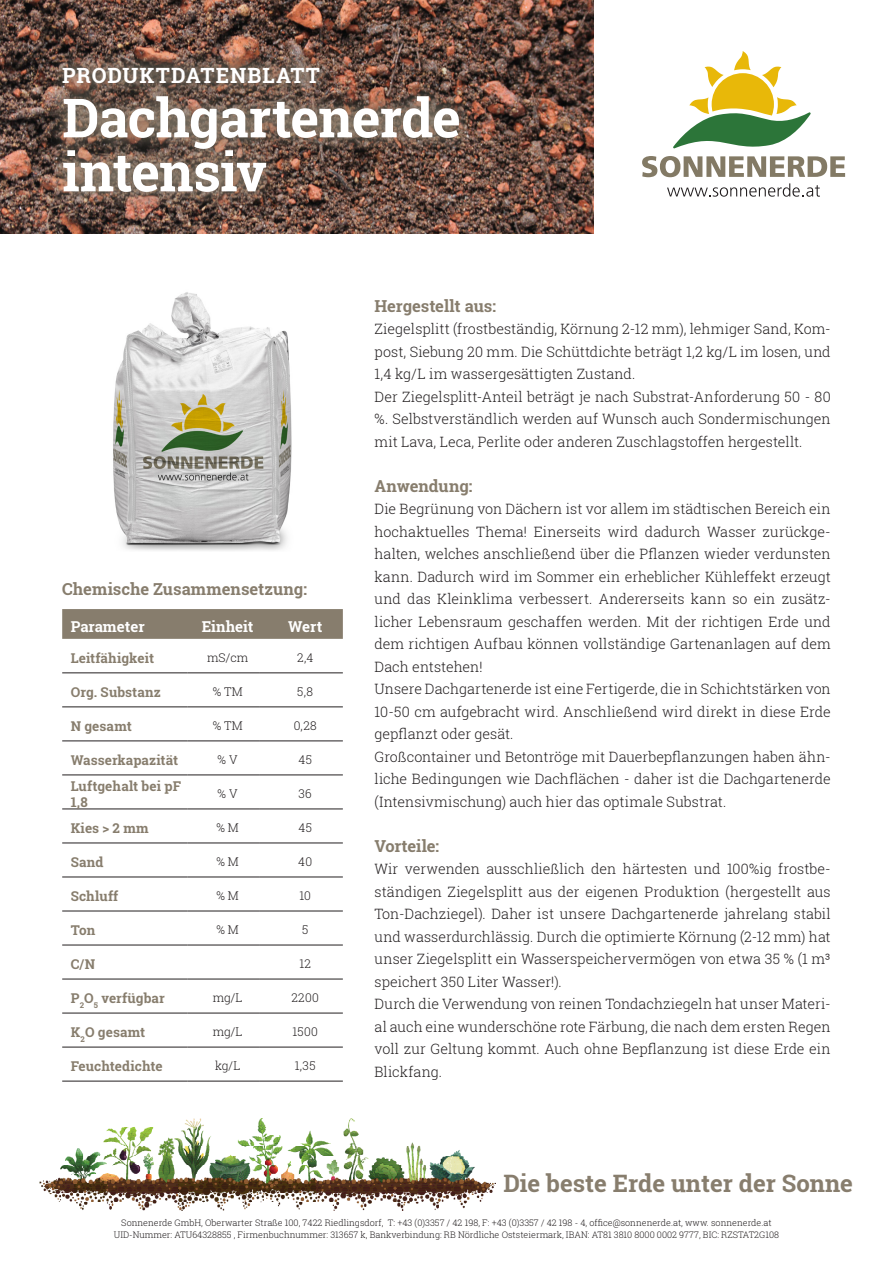
<style>
.page{position:relative;width:893px;height:1263px;background:#fff}
.page>*{position:absolute;margin:0;border:0;box-sizing:border-box;transform-origin:0 0}
.t1{font:700 54px/54px "Roboto Slab";letter-spacing:-.015em;color:#fff}
.t2{font:700 24px "Roboto Slab";color:#877d6d}
.t3{font:700 21px "Roboto Slab";letter-spacing:.045em;color:#fff}
.t4{font:700 16.5px "Roboto Slab";letter-spacing:-.005em;color:#877d6d}
.t5{font:700 15px "Roboto Slab";color:#fff}
.t6{font:300 14.25px/22.5px "Roboto Slab";color:#231f20}
.t7{font:700 13.5px/16.2px "Roboto Slab";letter-spacing:.005em;color:#877d6d}
.t8{font:300 12px "Roboto Slab";letter-spacing:.02em;color:#231f20}
.t9{font:300 9px/12px "Roboto Slab";color:#231f20;text-align:center}
</style>
<div class="page">
<img style="left:0;top:0;width:593px;height:234px">
<img style="left:40px;top:1119px;width:455px;height:91px">
<svg style="left:642px;top:51px;width:203px;height:126px"></svg>
<svg style="left:667px;top:183px;width:153px;height:14px"></svg>
<svg style="left:62px;top:609px;width:281px;height:30px;background:#877e6e"></svg>
<hr style="left:62px;top:673px;width:126px;height:1px;background:#231f20">
<hr style="left:188px;top:673px;width:71px;height:1px;background:#231f20">
<hr style="left:259px;top:673px;width:84px;height:1px;background:#231f20">
<hr style="left:62px;top:707px;width:126px;height:1px;background:#231f20">
<hr style="left:188px;top:707px;width:71px;height:1px;background:#231f20">
<hr style="left:259px;top:707px;width:84px;height:1px;background:#231f20">
<hr style="left:62px;top:741px;width:126px;height:1px;background:#231f20">
<hr style="left:188px;top:741px;width:71px;height:1px;background:#231f20">
<hr style="left:259px;top:741px;width:84px;height:1px;background:#231f20">
<hr style="left:62px;top:775px;width:126px;height:1px;background:#231f20">
<hr style="left:188px;top:775px;width:71px;height:1px;background:#231f20">
<hr style="left:259px;top:775px;width:84px;height:1px;background:#231f20">
<hr style="left:62px;top:809px;width:126px;height:1px;background:#231f20">
<hr style="left:188px;top:809px;width:71px;height:1px;background:#231f20">
<hr style="left:259px;top:809px;width:84px;height:1px;background:#231f20">
<hr style="left:62px;top:843px;width:126px;height:1px;background:#231f20">
<hr style="left:188px;top:843px;width:71px;height:1px;background:#231f20">
<hr style="left:259px;top:843px;width:84px;height:1px;background:#231f20">
<hr style="left:62px;top:877px;width:126px;height:1px;background:#231f20">
<hr style="left:188px;top:877px;width:71px;height:1px;background:#231f20">
<hr style="left:259px;top:877px;width:84px;height:1px;background:#231f20">
<hr style="left:62px;top:911px;width:126px;height:1px;background:#231f20">
<hr style="left:188px;top:911px;width:71px;height:1px;background:#231f20">
<hr style="left:259px;top:911px;width:84px;height:1px;background:#231f20">
<hr style="left:62px;top:945px;width:126px;height:1px;background:#231f20">
<hr style="left:188px;top:945px;width:71px;height:1px;background:#231f20">
<hr style="left:259px;top:945px;width:84px;height:1px;background:#231f20">
<hr style="left:62px;top:979px;width:126px;height:1px;background:#231f20">
<hr style="left:188px;top:979px;width:71px;height:1px;background:#231f20">
<hr style="left:259px;top:979px;width:84px;height:1px;background:#231f20">
<hr style="left:62px;top:1013px;width:126px;height:1px;background:#231f20">
<hr style="left:188px;top:1013px;width:71px;height:1px;background:#231f20">
<hr style="left:259px;top:1013px;width:84px;height:1px;background:#231f20">
<hr style="left:62px;top:1047px;width:126px;height:1px;background:#231f20">
<hr style="left:188px;top:1047px;width:71px;height:1px;background:#231f20">
<hr style="left:259px;top:1047px;width:84px;height:1px;background:#231f20">
<hr style="left:62px;top:1081px;width:126px;height:1px;background:#231f20">
<hr style="left:188px;top:1081px;width:71px;height:1px;background:#231f20">
<hr style="left:259px;top:1081px;width:84px;height:1px;background:#231f20">
<img style="left:113px;top:292px;width:179px;height:259px">
<svg style="left:45px;top:49px;width:433px;height:161px;background:#715a4d"></svg>
<h3 class="t3" style="left:62px;top:61px;width:259px">PRODUKTDATENBLATT</h3>
<h1 class="t1" style="left:62px;top:89px;width:400px">Dachgartenerde intensiv</h1>
<p class="t4" style="left:62px;top:577px;width:246px">Chemische Zusammensetzung:</p>
<p class="t5" style="left:71px;top:616px;width:76px">Parameter</p>
<p class="t5" style="left:202px;top:616px;width:53px">Einheit</p>
<p class="t5" style="left:288px;top:616px;width:36px">Wert</p>
<p class="t7" style="left:71px;top:649px;width:85px">Leitfähigkeit</p>
<p class="t8" style="left:207px;top:649px;width:43px">mS/cm</p>
<p class="t8" style="left:297px;top:649px;width:18px">2,4</p>
<p class="t7" style="left:71px;top:684px;width:92px">Org. Substanz</p>
<p class="t8" style="left:213px;top:683px;width:31px">% TM</p>
<p class="t8" style="left:297px;top:683px;width:17px">5,8</p>
<p class="t7" style="left:71px;top:718px;width:63px">N gesamt</p>
<p class="t8" style="left:213px;top:718px;width:31px">% TM</p>
<p class="t8" style="left:294px;top:718px;width:25px">0,28</p>
<p class="t7" style="left:71px;top:752px;width:109px">Wasserkapazität</p>
<p class="t8" style="left:218px;top:752px;width:21px">% V</p>
<p class="t8" style="left:298px;top:752px;width:15px">45</p>
<p class="t7" style="left:71px;top:777px;width:112px">Luftgehalt bei pF<br>1,8</p>
<p class="t8" style="left:218px;top:786px;width:21px">% V</p>
<p class="t8" style="left:299px;top:786px;width:15px">36</p>
<p class="t7" style="left:71px;top:820px;width:80px">Kies &gt; 2 mm</p>
<p class="t8" style="left:216px;top:820px;width:24px">% M</p>
<p class="t8" style="left:298px;top:820px;width:15px">45</p>
<p class="t7" style="left:71px;top:854px;width:34px">Sand</p>
<p class="t8" style="left:216px;top:854px;width:24px">% M</p>
<p class="t8" style="left:298px;top:854px;width:15px">40</p>
<p class="t7" style="left:71px;top:888px;width:49px">Schluff</p>
<p class="t8" style="left:216px;top:888px;width:24px">% M</p>
<p class="t8" style="left:299px;top:888px;width:13px">10</p>
<p class="t7" style="left:71px;top:922px;width:26px">Ton</p>
<p class="t8" style="left:216px;top:922px;width:24px">% M</p>
<p class="t8" style="left:302px;top:922px;width:8px">5</p>
<p class="t7" style="left:71px;top:956px;width:26px">C/N</p>
<p class="t8" style="left:299px;top:956px;width:13px">12</p>
<p class="t7" style="left:71px;top:990px;width:96px">P<sub>2</sub>O<sub>5</sub> verfügbar</p>
<p class="t8" style="left:213px;top:990px;width:31px">mg/L</p>
<p class="t8" style="left:291px;top:990px;width:29px">2200</p>
<p class="t7" style="left:71px;top:1024px;width:76px">K<sub>2</sub>O gesamt</p>
<p class="t8" style="left:213px;top:1024px;width:31px">mg/L</p>
<p class="t8" style="left:292px;top:1024px;width:27px">1500</p>
<p class="t7" style="left:71px;top:1058px;width:93px">Feuchtedichte</p>
<p class="t8" style="left:215px;top:1058px;width:27px">kg/L</p>
<p class="t8" style="left:295px;top:1058px;width:22px">1,35</p>
<p class="t4" style="left:375px;top:294px;width:123px">Hergestellt aus:</p>
<p class="t6" style="left:375px;top:317px;width:458px">Ziegelsplitt (frostbeständig, Körnung 2-12 mm), lehmiger Sand, Kom&shy;post, Siebung 20 mm. Die Schüttdichte beträgt 1,2 kg/L im losen, und 1,4 kg/L im wassergesättigten Zustand.<br>Der Ziegelsplitt-Anteil beträgt je nach Substrat-Anforderung 50 - 80 %. Selbstverständlich werden auf Wunsch auch Sondermischungen mit Lava, Leca, Perlite oder anderen Zuschlagstoffen hergestellt.</p>
<p class="t4" style="left:375px;top:474px;width:99px">Anwendung:</p>
<p class="t6" style="left:375px;top:497px;width:458px">Die Begrünung von Dächern ist vor allem im städtischen Bereich ein hochaktuelles Thema! Einerseits wird dadurch Wasser zurückge&shy;halten, welches anschließend über die Pflanzen wieder verdunsten kann. Dadurch wird im Sommer ein erheblicher Kühleffekt erzeugt und das Kleinklima verbessert. Andererseits kann so ein zusätz&shy;licher Lebensraum geschaffen werden. Mit der richtigen Erde und dem richtigen Aufbau können vollständige Gartenanlagen auf dem Dach entstehen!<br>Unsere Dachgartenerde ist eine Fertigerde, die in Schichtstärken von 10-50 cm aufgebracht wird. Anschließend wird direkt in diese Erde gepflanzt oder gesät.<br>Großcontainer und Betontröge mit Dauerbepflanzungen haben ähn&shy;liche Bedingungen wie Dachflächen - daher ist die Dachgartenerde (Intensivmischung) auch hier das optimale Substrat.</p>
<p class="t4" style="left:375px;top:834px;width:66px">Vorteile:</p>
<p class="t6" style="left:375px;top:857px;width:458px">Wir verwenden ausschließlich den härtesten und 100%ig frostbe&shy;ständigen Ziegelsplitt aus der eigenen Produktion (hergestellt aus Ton-Dachziegel). Daher ist unsere Dachgartenerde jahrelang stabil und wasserdurchlässig. Durch die optimierte Körnung (2-12 mm) hat unser Ziegelsplitt ein Wasserspeichervermögen von etwa 35 % (1 m³ speichert 350 Liter Wasser!).<br>Durch die Verwendung von reinen Tondachziegeln hat unser Materi&shy;al auch eine wunderschöne rote Färbung, die nach dem ersten Regen voll zur Geltung kommt. Auch ohne Bepflanzung ist diese Erde ein Blickfang.</p>
<h2 class="t2" style="left:503px;top:1166px;width:351px">Die beste Erde unter der Sonne</h2>
<p class="t9" style="left:114px;top:1217px;width:667px">Sonnenerde GmbH, Oberwarter Straße 100, 7422 Riedlingsdorf, T: +43 (0)3357 / 42 198, F: +43 (0)3357 / 42 198 - 4, office@sonnenerde.at, www. sonnenerde.at<br>UID-Nummer: ATU64328855 , Firmenbuchnummer: 313657 k, Bankverbindung: RB Nördliche Oststeiermark, IBAN: AT81 3810 8000 0002 9777, BIC: RZSTAT2G108</p>
</div>
